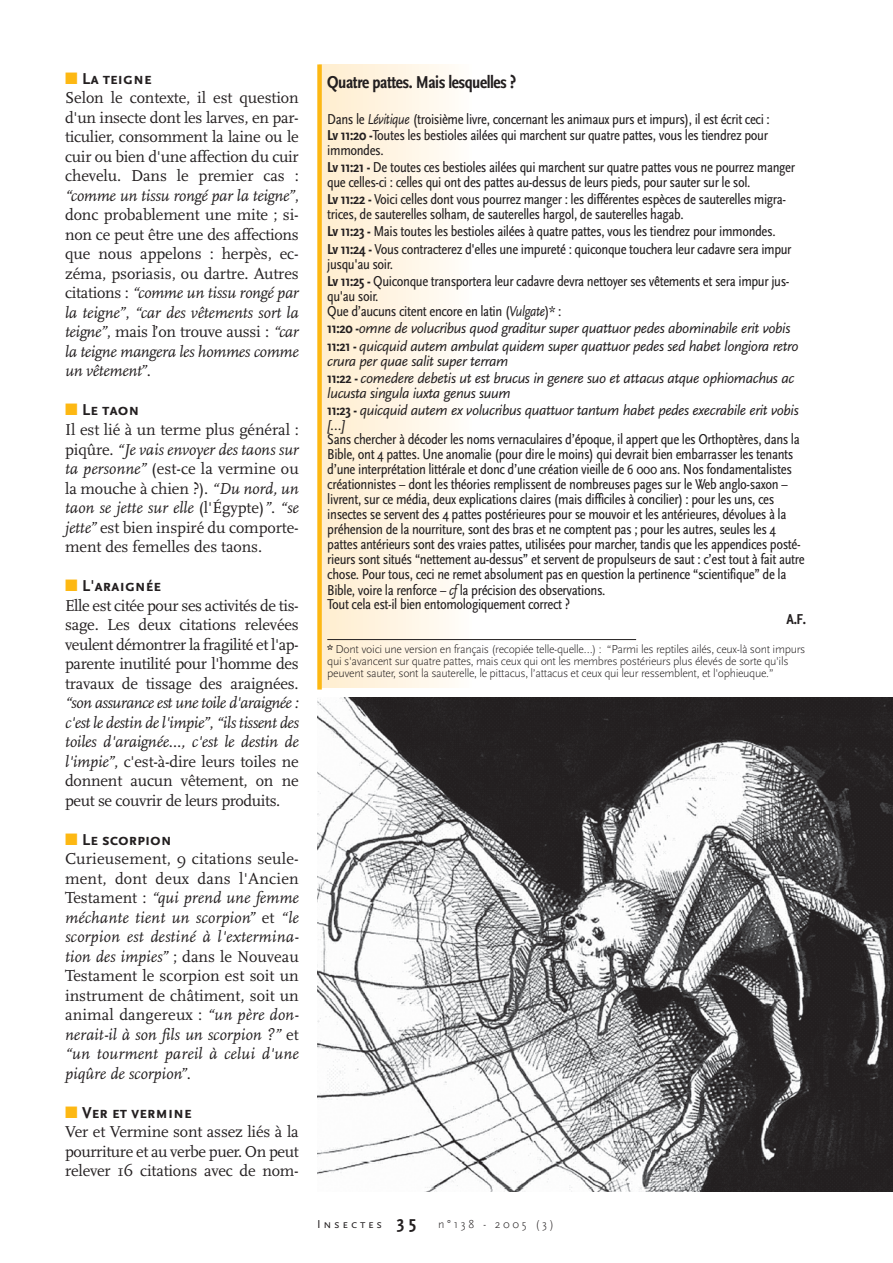
<style>
.page{position:relative;width:893px;height:1263px;background:#fff}
.page>*{position:absolute;margin:0;border:0;box-sizing:border-box;transform-origin:0 0}
.t1{font:700 condensed 18px "Scala Sans";letter-spacing:-.025em;color:#231f20}
.t2{font:16.5px/19.5px "Scala";letter-spacing:-.01em;color:#231f20;text-align:justify}
.t3{font:italic 16.5px/19.5px "Scala";letter-spacing:-.005em;color:#231f20;text-align:justify}
.t4{font:700 16.5px "Scala Sans Caps";letter-spacing:-.005em;color:#231f20}
.t5{font:15px/15px "Scala Sans Regular Con";letter-spacing:-.025em;color:#231f20}
.t6{font:italic 15px/17.1px "Scala Sans";letter-spacing:-.025em;color:#231f20}
.t7{font:700 condensed 15px "Scala Sans";color:#231f20}
.t8{font:300 12px/12px "Scala Sans";letter-spacing:-.03em;color:#231f20}
.s1{color:#fdb813}
.s2{font-style:italic}
.s3{font-style:normal}
.s4{font-family:"Scala Sans";font-style:italic}
.s5{font-family:"Scala Sans";font-weight:700;font-stretch:condensed}
.s6{font-weight:700;font-style:normal;font-stretch:condensed}
.s7{font-weight:700}
.s8{font-family:"Scala Sans Caps";font-weight:400}
.s9{font-weight:700;font-size:18px}
</style>
<div class="page">
<div style="left:320px;top:64px;width:152px;height:624px;background:linear-gradient(to right,#ffedce,#fffdfa)"></div>
<div style="left:317px;top:64px;width:5px;height:625px;background:#fdb813"></div>
<hr style="left:327px;top:639px;width:309px;height:1px;background:#231f20">
<img style="left:317px;top:697px;width:576px;height:494px">
<p class="t4" style="left:65px;top:69px;width:88px"><span class="s1">■</span> La teigne</p>
<p class="t2" style="left:65px;top:90px;width:235px">Selon le contexte, il est question d'un insecte dont les larves, en par&shy;ticulier, consomment la laine ou le cuir ou bien d'une affection du cuir chevelu. Dans le premier cas : <span class="s2">“comme un tissu rongé par la teigne”</span>, donc probablement une mite ; si&shy;non ce peut être une des affections que nous appelons : herpès, ec&shy;zéma, psoriasis, ou dartre. Autres citations : <span class="s2">“comme un tissu rongé par la teigne”</span>, <span class="s2">“car des vêtements sort la teigne”</span>, mais l’on trouve aussi : <span class="s2">“car la teigne mangera les hommes comme un vêtement”</span>.</p>
<p class="t4" style="left:65px;top:400px;width:76px"><span class="s1">■</span> Le taon</p>
<p class="t2" style="left:65px;top:421px;width:235px">Il est lié à un terme plus général : piqûre. <span class="s2">“Je vais envoyer des taons sur ta personne”</span> (est-ce la vermine ou la mouche à chien ?). <span class="s2">“Du nord, un taon se jette sur elle</span> (l'Égypte)<span class="s2">”</span>. <span class="s2">“se jette”</span> est bien inspiré du comporte&shy;ment des femelles des taons.</p>
<p class="t4" style="left:65px;top:576px;width:98px"><span class="s1">■</span> L'araignée</p>
<p class="t2" style="left:65px;top:597px;width:235px">Elle est citée pour ses activités de tis&shy;sage. Les deux citations relevées veulent démontrer la fragilité et l'ap&shy;parente inutilité pour l'homme des travaux de tissage des araignées.</p>
<p class="t3" style="left:65px;top:694px;width:235px">“son assurance est une toile d'araignée : c'est le destin de l'impie”<span class="s3">,</span> “ils tissent des toiles d'araignée…, c'est le destin de l'impie”<span class="s3">, c'est-à-dire leurs toiles ne donnent aucun vêtement, on ne peut se couvrir de leurs produits.</span></p>
<p class="t4" style="left:65px;top:829px;width:108px"><span class="s1">■</span> Le scorpion</p>
<p class="t3" style="left:65px;top:850px;width:235px"><span class="s3">Curieusement, 9 citations seule&shy;ment, dont deux dans l'Ancien Testament :</span> “qui prend une femme méchante tient un scorpion” <span class="s3">et</span> “le scorpion est destiné à l'extermina&shy;tion des impies” <span class="s3">; dans le Nouveau Testament le scorpion est soit un instrument de châtiment, soit un animal dangereux :</span> “un père don&shy;nerait-il à son fils un scorpion ?” <span class="s3">et </span>“un tourment pareil à celui d'une piqûre de scorpion”<span class="s3">.</span></p>
<p class="t4" style="left:65px;top:1102px;width:128px"><span class="s1">■</span> Ver et vermine</p>
<p class="t2" style="left:65px;top:1123px;width:235px">Ver et Vermine sont assez liés à la pourriture et au verbe puer. On peut relever 16 citations avec de nom-</p>
<p class="t1" style="left:327px;top:75px;width:191px">Quatre pattes. Mais lesquelles ?</p>
<p class="t5" style="left:327px;top:112px;width:444px;line-height:16.5px">Dans le <span class="s4">Lévitique</span> (troisième livre, concernant les animaux purs et impurs), il est écrit ceci :<br><span class="s5">Lv 11:20 -</span>Toutes les bestioles ailées qui marchent sur quatre pattes, vous les tiendrez pour</p>
<p class="t5" style="left:327px;top:143px;width:469px;line-height:17.1px">immondes.<br><span class="s5">Lv 11:21 -</span> De toutes ces bestioles ailées qui marchent sur quatre pattes vous ne pourrez manger</p>
<p class="t5" style="left:327px;top:175px;width:460px;line-height:17.1px">que celles-ci : celles qui ont des pattes au-dessus de leurs pieds, pour sauter sur le sol.<br><span class="s5">Lv 11:22 -</span> Voici celles dont vous pourrez manger : les différentes espèces de sauterelles migra-</p>
<p class="t5" style="left:327px;top:207px;width:466px;line-height:17.1px">trices, de sauterelles solham, de sauterelles hargol, de sauterelles hagab.<br><span class="s5">Lv 11:23 -</span> Mais toutes les bestioles ailées à quatre pattes, vous les tiendrez pour immondes.<br><span class="s5">Lv 11:24 -</span> Vous contracterez d'elles une impureté : quiconque touchera leur cadavre sera impur</p>
<p class="t5" style="left:327px;top:256px;width:464px;line-height:17.1px">jusqu'au soir.<br><span class="s5">Lv 11:25 -</span> Quiconque transportera leur cadavre devra nettoyer ses vêtements et sera impur jus-</p>
<p class="t5" style="left:327px;top:289px;width:236px;line-height:15.6px">qu'au soir.<br>Que d’aucuns citent encore en latin (<span class="s4">Vulgate</span>)* :</p>
<p class="t6" style="left:327px;top:321px;width:473px"><span class="s6">11:20 -</span>omne de volucribus quod graditur super quattuor pedes abominabile erit vobis<br><span class="s6">11:21 -</span> quicquid autem ambulat quidem super quattuor pedes sed habet longiora retro</p>
<p class="t6" style="left:327px;top:353px;width:468px">crura per quae salit super terram<br><span class="s6">11:22 -</span> comedere debetis ut est brucus in genere suo et attacus atque ophiomachus ac</p>
<p class="t6" style="left:327px;top:386px;width:473px">lucusta singula iuxta genus suum<br><span class="s6">11:23 -</span> quicquid autem ex volucribus quattuor tantum habet pedes execrabile erit vobis</p>
<p class="t6" style="left:327px;top:418px;width:19px">[…]</p>
<p class="t5" style="left:327px;top:433px;width:479px">Sans chercher à décoder les noms vernaculaires d’époque, il appert que les Orthoptères, dans la Bible, ont 4 pattes. Une anomalie (pour dire le moins) qui devrait bien embarrasser les tenants d’une interprétation littérale et donc d’une création vieille de 6 000 ans. Nos fondamentalistes créationnistes – dont les théories remplissent de nombreuses pages sur le Web anglo-saxon – livrent, sur ce média, deux explications claires (mais difficiles à concilier) : pour les uns, ces insectes se servent des 4 pattes postérieures pour se mouvoir et les antérieures, dévolues à la préhension de la nourriture, sont des bras et ne comptent pas ; pour les autres, seules les 4 pattes antérieurs sont des vraies pattes, utilisées pour marcher, tandis que les appendices posté&shy;rieurs sont situés “nettement au-dessus” et servent de propulseurs de saut : c’est tout à fait autre chose. Pour tous, ceci ne remet absolument pas en question la pertinence “scientifique” de la Bible, voire la renforce – <span class="s4">cf</span> la précision des observations.<br>Tout cela est-il bien entomologiquement correct ?</p>
<p class="t7" style="left:786px;top:613px;width:21px">A.F.</p>
<p class="t8" style="left:327px;top:644px;width:480px"><span class="s7">*</span> Dont voici une version en français (recopiée telle-quelle…) : “Parmi les reptiles ailés, ceux-là sont impurs qui s'avancent sur quatre pattes, mais ceux qui ont les membres postérieurs plus élevés de sorte qu'ils peuvent sauter, sont la sauterelle, le pittacus, l’attacus et ceux qui leur ressemblent, et l'ophieuque.”</p>
<p class="t8" style="left:317px;top:1219px;width:238px"><span class="s8">Insectes</span> <span class="s9">35</span> n°138 - 2005 (3)</p>
</div>
